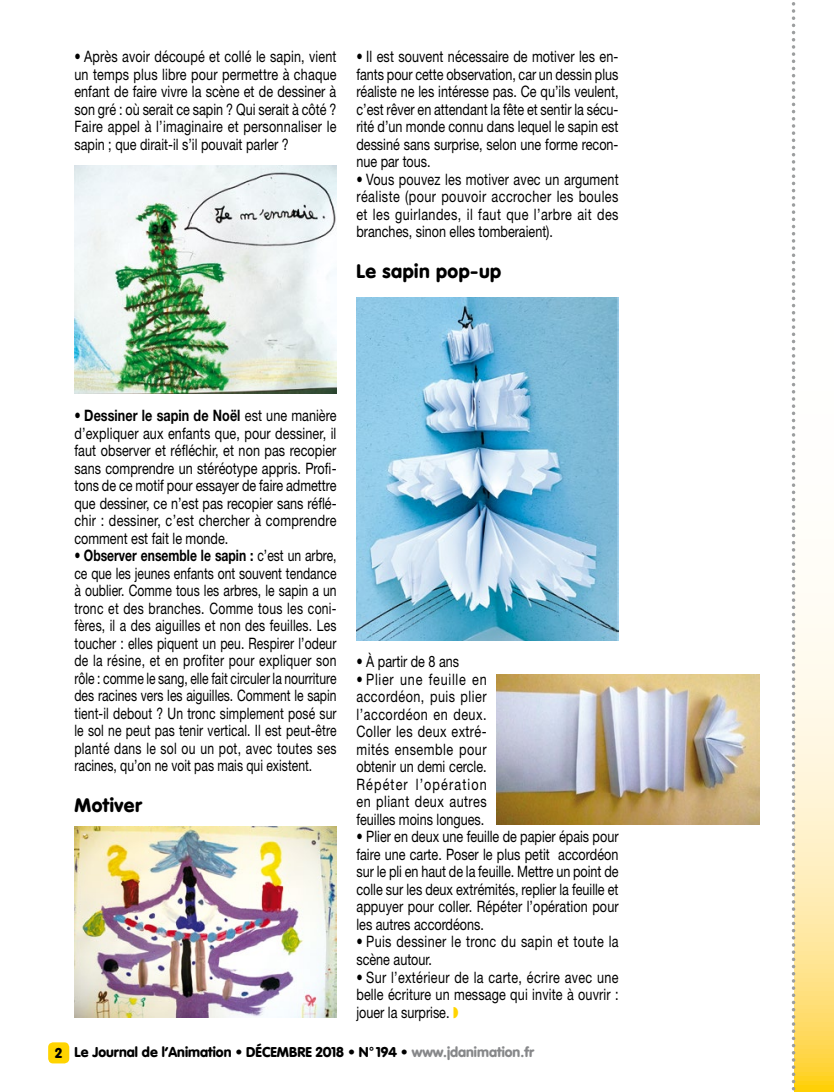
<style>
.page{position:relative;width:834px;height:1092px;background:#fff}
.page>*{position:absolute;margin:0;border:0;box-sizing:border-box;transform-origin:0 0}
.t1{font:900 19.25px "VAG Rounded";letter-spacing:.025em;color:#000}
.t2{font:15.75px/17.5px "Helvetica Neue";color:#000;text-align:justify;scale:.8 1}
.t3{font:15.75px/17.5px "Helvetica Neue";color:#000;text-align:justify;scale:.77 1}
.t4{font:15.75px/17.5px "Helvetica Neue";letter-spacing:.025em;color:#000;scale:.8 1}
.t5{font:900 14px "VAG Rounded";color:#000}
.s1{font-weight:700}
.s2{color:#ffd400}
.s3{color:#87888a}
</style>
<div class="page">
<div style="left:48px;top:1042px;width:21px;height:21px;background:#ffd400;border-radius:5px"></div>
<svg style="left:795px;top:3px;width:38px;height:1088px"></svg>
<svg style="left:791px;top:2px;width:4px;height:1090px"></svg>
<img style="left:74px;top:165px;width:262px;height:228px">
<img style="left:356px;top:297px;width:262px;height:343px">
<img style="left:496px;top:674px;width:263px;height:150px">
<img style="left:74px;top:826px;width:262px;height:191px">
<p class="t2" style="left:74px;top:47px;width:329px">• Après avoir découpé et collé le sapin, vient un temps plus libre pour permettre à chaque enfant de faire vivre la scène et de dessiner à son gré : où serait ce sapin ? Qui serait à côté ?<br>Faire appel à l’imaginaire et personnaliser le sapin ; que dirait-il s’il pouvait parler ?</p>
<p class="t2" style="left:356px;top:47px;width:329px">• Il est souvent nécessaire de motiver les en&shy;fants pour cette observation, car un dessin plus réaliste ne les intéresse pas. Ce qu’ils veulent, c’est rêver en attendant la fête et sentir la sécu&shy;rité d’un monde connu dans lequel le sapin est dessiné sans surprise, selon une forme recon&shy;nue par tous.</p>
<p class="t2" style="left:356px;top:170px;width:329px">• Vous pouvez les motiver avec un argument réaliste (pour pouvoir accrocher les boules et les guirlandes, il faut que l’arbre ait des branches, sinon elles tomberaient).</p>
<p class="t1" style="left:356px;top:259px;width:146px">Le sapin pop-up</p>
<p class="t2" style="left:74px;top:406px;width:329px"><span class="s1">• Dessiner le sapin de Noël</span> est une manière d’expliquer aux enfants que, pour dessiner, il faut observer et réfléchir, et non pas recopier sans comprendre un stéréotype appris. Profi&shy;tons de ce motif pour essayer de faire admettre que dessiner, ce n’est pas recopier sans réflé&shy;chir : dessiner, c’est chercher à comprendre comment est fait le monde.</p>
<p class="t3" style="left:74px;top:546px;width:342px"><span class="s1">• Observer ensemble le sapin :</span> c’est un arbre, ce que les jeunes enfants ont souvent tendance à oublier. Comme tous les arbres, le sapin a un tronc et des branches. Comme tous les coni&shy;fères, il a des aiguilles et non des feuilles. Les toucher : elles piquent un peu. Respirer l’odeur de la résine, et en profiter pour expliquer son rôle : comme le sang, elle fait circuler la nourriture des racines vers les aiguilles. Comment le sapin tient-il debout ? Un tronc simplement posé sur le sol ne peut pas tenir vertical. Il est peut-être planté dans le sol ou un pot, avec toutes ses racines, qu’on ne voit pas mais qui existent.</p>
<p class="t1" style="left:74px;top:793px;width:69px">Motiver</p>
<p class="t2" style="left:356px;top:652px;width:130px">• À partir de 8 ans</p>
<p class="t2" style="left:356px;top:670px;width:164px">• Plier une feuille en accordéon, puis plier l’accordéon en deux.<br>Coller les deux extré&shy;mités ensemble pour obtenir un demi cercle.<br>Répéter l’opération en pliant deux autres feuilles moins longues.</p>
<p class="t2" style="left:356px;top:827px;width:329px">• Plier en deux une feuille de papier épais pour faire une carte. Poser le plus petit accordéon sur le pli en haut de la feuille. Mettre un point de colle sur les deux extrémités, replier la feuille et appuyer pour coller. Répéter l’opération pour les autres accordéons.</p>
<p class="t4" style="left:356px;top:932px;width:329px">• Puis dessiner le tronc du sapin et toute la scène autour.</p>
<p class="t2" style="left:356px;top:967px;width:329px">• Sur l’extérieur de la carte, écrire avec une belle écriture un message qui invite à ouvrir : jouer la surprise. <span class="s2">◗</span></p>
<p class="t5" style="left:55px;top:1043px;width:480px">2 Le Journal de l’Animation • DÉCEMBRE 2018 • N° 194 • <span class="s3">www.jdanimation.fr</span></p>
</div>
